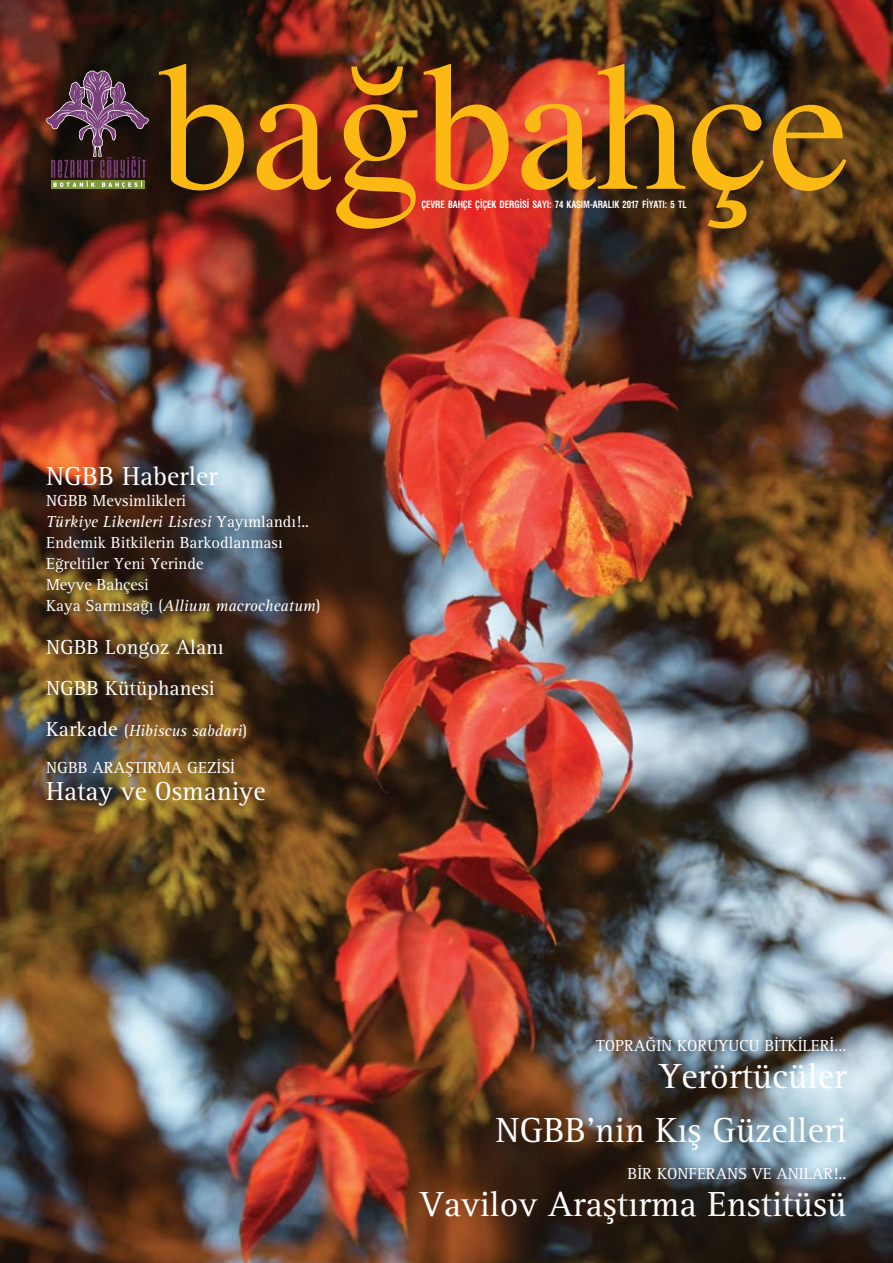
<style>
.page{position:relative;width:893px;height:1263px;background:#fff}
.page>*{position:absolute;margin:0;border:0;box-sizing:border-box;transform-origin:0 0}
.t1{font:36px "Rotis Serif";color:#fff}
.t2{font:27px "Rotis Serif";color:#fff}
.t3{font:21px/40.5px "Rotis Serif";color:#fff}
.t4{font:16.5px/21px "Rotis Serif";color:#fff}
.t5{font:italic 16.5px "Rotis Serif";color:#fff}
.t6{font:700 condensed 9.75px "Helvetica";letter-spacing:-.01em;color:#fff;scale:.9 1}
.s1{font-style:italic}
.s2{font-style:normal;font-size:21px}
.s3{font-style:normal}
</style>
<div class="page">
<img style="left:0;top:0;width:893px;height:1263px">
<div style="left:51px;top:180px;width:94px;height:9px;background:#809936"></div>
<svg style="left:42px;top:63px;width:108px;height:125px;background:#4d3438"></svg>
<img style="left:159px;top:64px;width:687px;height:165px">
<p class="t6" style="left:421px;top:198px;width:296px">ÇEVRE BAHÇE Ç‹ÇEK DERG‹S‹ SAYI: 74 KASIM-ARALIK 2017 F‹YATI: 5 TL</p>
<p class="t2" style="left:46px;top:460px;width:173px">NGBB Haberler</p>
<p class="t4" style="left:46px;top:490px;width:276px">NGBB Mevsimlikleri<br><span class="s1">Türkiye Likenleri Listesi</span> Yayımlandı!..<br>Endemik Bitkilerin Barkodlanması<br>Eğreltiler Yeni Yerinde<br>Meyve Bahçesi<br>Kaya Sarmısağı (<span class="s1">Allium macrocheatum</span>)</p>
<p class="t3" style="left:46px;top:627px;width:179px">NGBB Longoz Alanı<br>NGBB Kütüphanesi</p>
<p class="t5" style="left:46px;top:721px;width:202px"><span class="s2">Karkade</span> <span class="s3">(</span>Hibiscus sabdari<span class="s3">)</span></p>
<p class="t4" style="left:46px;top:757px;width:191px">NGBB ARAŞTIRMA GEZİSİ</p>
<p class="t2" style="left:46px;top:775px;width:221px">Hatay ve Osmaniye</p>
<p class="t4" style="left:596px;top:1035px;width:252px">TOPRAĞIN KORUYUCU BİTKİLERİ…</p>
<p class="t1" style="left:659px;top:1055px;width:189px">Yerörtücüler</p>
<p class="t1" style="left:495px;top:1109px;width:352px">NGBB’nin Kış Güzelleri</p>
<p class="t4" style="left:628px;top:1163px;width:220px">BİR KONFERANS VE ANILAR!..</p>
<p class="t1" style="left:420px;top:1183px;width:428px">Vavilov Araştırma Enstitüsü</p>
</div>
